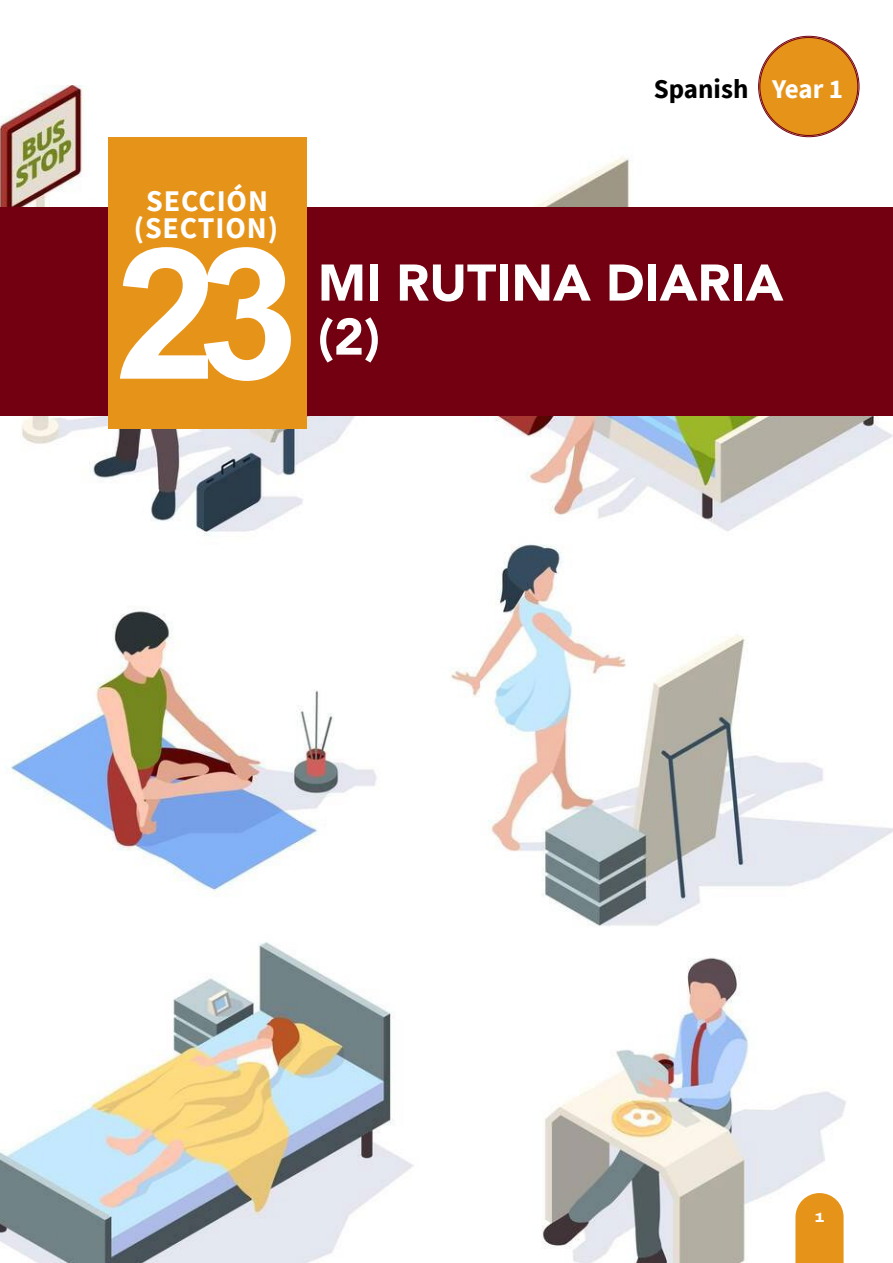
<style>
.page{position:relative;width:893px;height:1263px;background:#fff}
.page>*{position:absolute;margin:0;border:0;box-sizing:border-box;transform-origin:0 0}
.t1{font:700 183px "Arial";color:#fff}
.t2{font:900 51px/54px "Avenir";color:#fff}
.t3{font:700 30px "Source Sans Pro";letter-spacing:.03em;color:#fff}
.t4{font:700 27px "Source Sans Pro";color:#000}
.t5{font:800 13.5px "Archivo Expanded";color:#fff}
.s1{color:#fff}
</style>
<div class="page">
<img style="left:0;top:85px;width:893px;height:1178px">
<div style="left:0;top:207px;width:893px;height:209px;background:#720011"></div>
<div style="left:108px;top:138px;width:198px;height:291px;background:#e69419"></div>
<div style="left:759px;top:37px;width:99px;height:99px;background:#e69419;border-radius:50%"></div>
<svg style="left:795px;top:1193px;width:49px;height:70px;background:#e89d2e"></svg>
<p class="t4" style="left:654px;top:71px;width:191px">Spanish <span class="s1">Year 1</span></p>
<p class="t3" style="left:146px;top:180px;width:123px">SECCIÓN</p>
<h1 class="t1" style="left:115px;top:194px;width:185px">23</h1>
<p class="t3" style="left:127px;top:180px;width:123px">SECTION</p>
<h1 class="t1" style="left:137px;top:194px;width:103px">1</h1>
<p class="t3" style="left:134px;top:208px;width:146px">(SECTION)</p>
<p class="t2" style="left:318px;top:254px;width:465px">A GEOGR PHICAL</p>
<p class="t2" style="left:318px;top:254px;width:467px">MI RUTINA DIARIA (2)</p>
<p class="t5" style="left:815px;top:1207px;width:11px">1</p>
</div>
